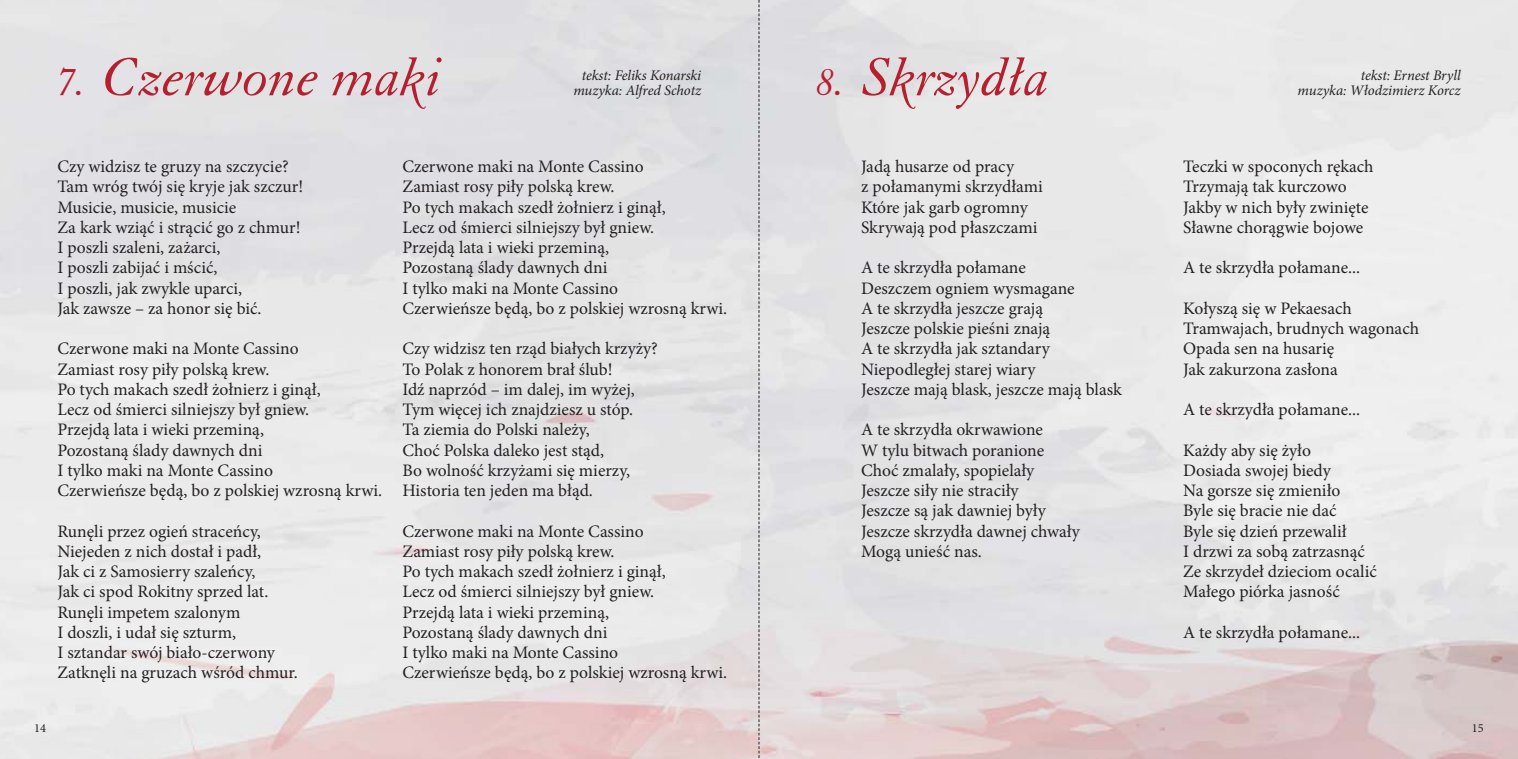
<style>
.page{position:relative;width:1518px;height:759px;background:#fff}
.page>*{position:absolute;margin:0;border:0;box-sizing:border-box;transform-origin:0 0}
.t1{font:italic 58.5px "Elega Garmnd EU";color:#b6202e}
.t2{font:17.55px/20.2px "Minion Pro";color:#231f20}
.t3{font:italic 14.62px/15.8px "Minion Pro";letter-spacing:-.005em;color:#231f20;text-align:center}
.t4{font:12.38px "Minion Pro";color:#231f20}
.s1{font-size:40.5px}
</style>
<div class="page">
<svg style="left:759px;top:0;width:1px;height:759px"></svg>
<h1 class="t1" style="left:57px;top:41px;width:386px"><span class="s1">7.</span> Czerwone maki</h1>
<h1 class="t1" style="left:816px;top:41px;width:235px"><span class="s1">8.</span> Skrzydła</h1>
<p class="t3" style="left:573px;top:68px;width:129px">tekst: Feliks Konarski muzyka: Alfred Schotz</p>
<p class="t3" style="left:1298px;top:68px;width:164px;text-align:right">tekst: Ernest Bryll<br>muzyka: Włodzimierz Korcz</p>
<p class="t2" style="left:57px;top:158px;width:247px">Czy widzisz te gruzy na szczycie?<br>Tam wróg twój się kryje jak szczur!<br>Musicie, musicie, musicie<br>Za kark wziąć i strącić go z chmur!<br>I poszli szaleni, zażarci,<br>I poszli zabijać i mścić,<br>I poszli, jak zwykle uparci,<br>Jak zawsze – za honor się bić.</p>
<p class="t2" style="left:57px;top:340px;width:326px">Czerwone maki na Monte Cassino<br>Zamiast rosy piły polską krew.<br>Po tych makach szedł żołnierz i ginął,<br>Lecz od śmierci silniejszy był gniew.<br>Przejdą lata i wieki przeminą,<br>Pozostaną ślady dawnych dni<br>I tylko maki na Monte Cassino<br>Czerwieńsze będą, bo z polskiej wzrosną krwi.</p>
<p class="t2" style="left:57px;top:523px;width:242px">Runęli przez ogień straceńcy,<br>Niejeden z nich dostał i padł,<br>Jak ci z Samosierry szaleńcy,<br>Jak ci spod Rokitny sprzed lat.<br>Runęli impetem szalonym<br>I doszli, i udał się szturm,<br>I sztandar swój biało-czerwony<br>Zatknęli na gruzach wśród chmur.</p>
<p class="t2" style="left:402px;top:158px;width:326px">Czerwone maki na Monte Cassino<br>Zamiast rosy piły polską krew.<br>Po tych makach szedł żołnierz i ginął,<br>Lecz od śmierci silniejszy był gniew.<br>Przejdą lata i wieki przeminą,<br>Pozostaną ślady dawnych dni<br>I tylko maki na Monte Cassino<br>Czerwieńsze będą, bo z polskiej wzrosną krwi.</p>
<p class="t2" style="left:402px;top:340px;width:257px">Czy widzisz ten rząd białych krzyży?<br>To Polak z honorem brał ślub!<br>Idź naprzód – im dalej, im wyżej,<br>Tym więcej ich znajdziesz u stóp.<br>Ta ziemia do Polski należy,<br>Choć Polska daleko jest stąd,<br>Bo wolność krzyżami się mierzy,<br>Historia ten jeden ma błąd.</p>
<p class="t2" style="left:402px;top:523px;width:326px">Czerwone maki na Monte Cassino<br>Zamiast rosy piły polską krew.<br>Po tych makach szedł żołnierz i ginął,<br>Lecz od śmierci silniejszy był gniew.<br>Przejdą lata i wieki przeminą,<br>Pozostaną ślady dawnych dni<br>I tylko maki na Monte Cassino<br>Czerwieńsze będą, bo z polskiej wzrosną krwi.</p>
<p class="t2" style="left:861px;top:158px;width:183px">Jadą husarze od pracy<br>z połamanymi skrzydłami<br>Które jak garb ogromny<br>Skrywają pod płaszczami</p>
<p class="t2" style="left:861px;top:259px;width:262px">A te skrzydła połamane<br>Deszczem ogniem wysmagane<br>A te skrzydła jeszcze grają<br>Jeszcze polskie pieśni znają<br>A te skrzydła jak sztandary<br>Niepodległej starej wiary<br>Jeszcze mają blask, jeszcze mają blask</p>
<p class="t2" style="left:861px;top:421px;width:220px">A te skrzydła okrwawione<br>W tylu bitwach poranione<br>Choć zmalały, spopielały<br>Jeszcze siły nie straciły<br>Jeszcze są jak dawniej były<br>Jeszcze skrzydła dawnej chwały<br>Mogą unieść nas.</p>
<p class="t2" style="left:1183px;top:158px;width:192px">Teczki w spoconych rękach<br>Trzymają tak kurczowo<br>Jakby w nich były zwinięte<br>Sławne chorągwie bojowe</p>
<p class="t2" style="left:1183px;top:259px;width:178px">A te skrzydła połamane...</p>
<p class="t2" style="left:1183px;top:300px;width:237px">Kołyszą się w Pekaesach<br>Tramwajach, brudnych wagonach<br>Opada sen na husarię<br>Jak zakurzona zasłona</p>
<p class="t2" style="left:1183px;top:401px;width:178px">A te skrzydła połamane...</p>
<p class="t2" style="left:1183px;top:442px;width:195px">Każdy aby się żyło<br>Dosiada swojej biedy<br>Na gorsze się zmieniło<br>Byle się bracie nie dać<br>Byle się dzień przewalił<br>I drzwi za sobą zatrzasnąć<br>Ze skrzydeł dzieciom ocalić<br>Małego piórka jasność</p>
<p class="t2" style="left:1183px;top:624px;width:178px">A te skrzydła połamane...</p>
<p class="t4" style="left:34px;top:723px;width:13px">14</p>
<p class="t4" style="left:1472px;top:723px;width:13px">15</p>
</div>
